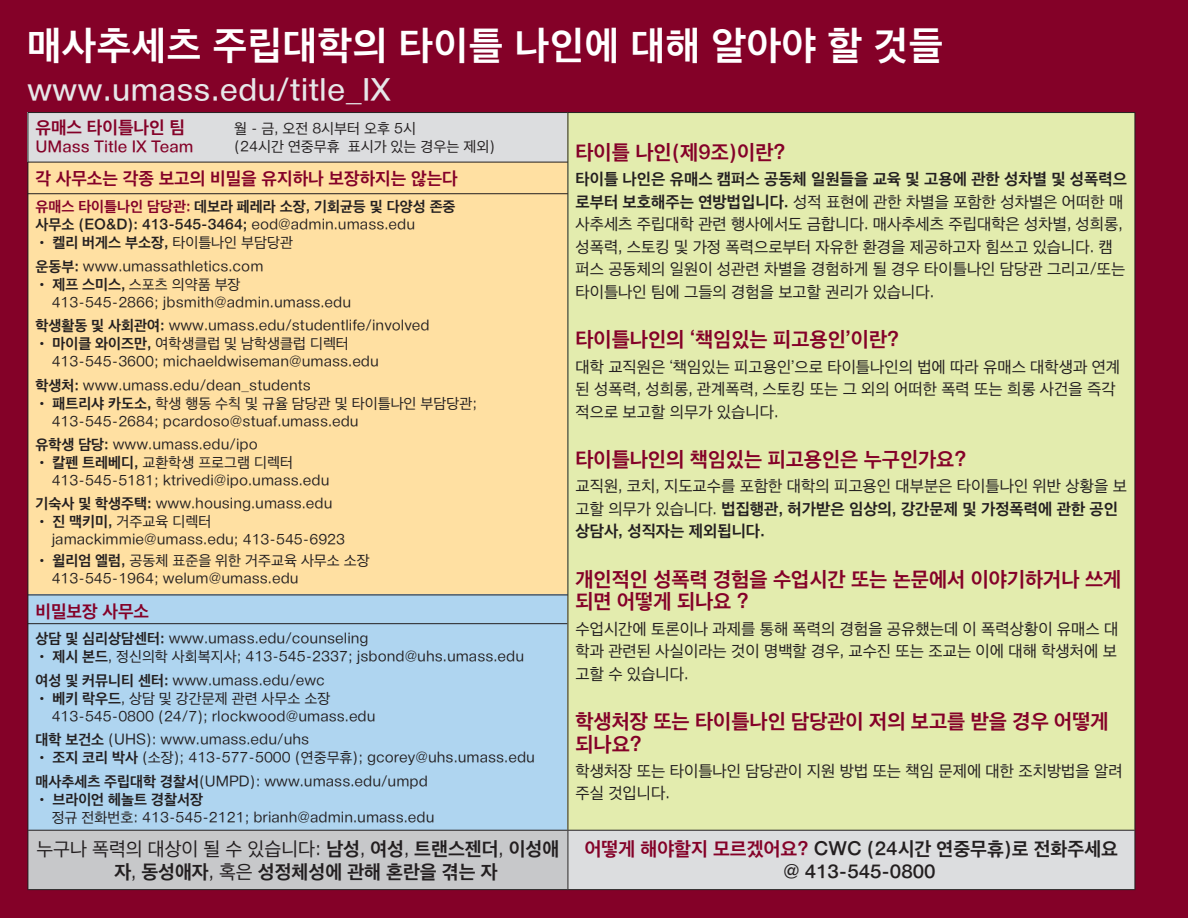
<style>
.page{position:relative;width:1188px;height:918px;background:#840128}
.page>*{position:absolute;margin:0;border:0;box-sizing:border-box;transform-origin:0 0}
.t1{font:700 39.75px "Apple SD Gothic Neo";letter-spacing:.015em;color:#fff}
.t2{font:600 31.5px "Apple SD Gothic Neo";color:#e6e7e9}
.t3{font:700 21px/22.5px "Apple SD Gothic Neo";color:#840128}
.t4{font:700 19.5px/23.4px "Apple SD Gothic Neo";color:#231f20}
.t5{font:700 18px "Apple SD Gothic Neo";color:#840128}
.t6{font:16.5px/22.5px "Apple SD Gothic Neo";color:#231f20}
.t7{font:600 16.5px "Apple SD Gothic Neo";color:#840128}
.t8{font:15px/18px "Apple SD Gothic Neo";color:#231f20}
.t9{font:700 15px/18px "Apple SD Gothic Neo";color:#231f20}
.s1{color:#840128}
.s2{font-weight:400}
.s3{font-weight:700}
</style>
<div class="page">
<div style="left:28px;top:162px;width:540px;height:433px;background:#ffe0a2"></div>
<div style="left:28px;top:113px;width:540px;height:49px;background:#dcdddf"></div>
<div style="left:28px;top:595px;width:540px;height:235px;background:#afd5f0"></div>
<div style="left:568px;top:113px;width:567px;height:717px;background:#e3ecae"></div>
<div style="left:28px;top:830px;width:540px;height:60px;background:#c7c8ca"></div>
<div style="left:568px;top:830px;width:567px;height:60px;background:#dcdddf"></div>
<hr style="left:28px;top:112px;width:540px;height:1px;background:#231f20">
<hr style="left:28px;top:113px;width:1px;height:717px;background:#231f20">
<hr style="left:568px;top:112px;width:567px;height:1px;background:#231f20">
<hr style="left:568px;top:113px;width:1px;height:717px;background:#231f20">
<hr style="left:1135px;top:113px;width:1px;height:717px;background:#231f20">
<hr style="left:28px;top:830px;width:540px;height:1px;background:#231f20">
<hr style="left:28px;top:831px;width:1px;height:58px;background:#231f20">
<hr style="left:28px;top:889px;width:540px;height:1px;background:#231f20">
<hr style="left:568px;top:830px;width:567px;height:1px;background:#231f20">
<hr style="left:568px;top:831px;width:1px;height:58px;background:#231f20">
<hr style="left:1135px;top:831px;width:1px;height:58px;background:#231f20">
<hr style="left:568px;top:889px;width:567px;height:1px;background:#231f20">
<hr style="left:28px;top:162px;width:540px;height:1px;background:#231f20">
<hr style="left:27px;top:193px;width:541px;height:1px;background:#231f20">
<hr style="left:28px;top:595px;width:540px;height:1px;background:#231f20">
<hr style="left:27px;top:623px;width:540px;height:1px;background:#231f20">
<p class="t1" style="left:27px;top:14px;width:918px">매사추세츠 주립대학의 타이틀 나인에 대해 알아야 할 것들</p>
<p class="t2" style="left:27px;top:65px;width:366px">www.umass.edu/title_IX</p>
<p class="t5" style="left:35px;top:113px;width:151px">유매스 타이틀나인 팀</p>
<p class="t7" style="left:35px;top:134px;width:160px">UMass Title IX Team</p>
<p class="t5" style="left:35px;top:164px;width:424px">각 사무소는 각종 보고의 비밀을 유지하나 보장하지는 않는다</p>
<p class="t9" style="left:35px;top:197px;width:422px"><span class="s1">유매스 타이틀나인 담당관:</span> 데보라 페레라 소장, 기회균등 및 다양성 존중 사무소 (EO&amp;D): 413-545-3464; <span class="s2">eod@admin.umass.edu</span></p>
<p class="t9" style="left:35px;top:233px;width:259px">• 켈리 버게스 부소장, <span class="s2">타이틀나인 부담당관</span></p>
<p class="t8" style="left:35px;top:256px;width:230px"><span class="s3">운동부:</span> www.umassathletics.com</p>
<p class="t8" style="left:52px;top:274px;width:301px;text-indent:-16px"><span class="s3">• 제프 스미스,</span> 스포츠 의약품 부장<br>413-545-2866; jbsmith@admin.umass.edu</p>
<p class="t8" style="left:35px;top:316px;width:396px"><span class="s3">학생활동 및 사회관여:</span> www.umass.edu/studentlife/involved</p>
<p class="t8" style="left:52px;top:334px;width:329px;text-indent:-16px"><span class="s3">• 마이클 와이즈만,</span> 여학생클럽 및 남학생클럽 디렉터<br>413-545-3600; michaeldwiseman@umass.edu</p>
<p class="t8" style="left:35px;top:375px;width:277px"><span class="s3">학생처:</span> www.umass.edu/dean_students</p>
<p class="t8" style="left:52px;top:393px;width:427px;text-indent:-16px">• <span class="s3">패트리샤 카도소,</span> 학생 행동 수칙 및 규율 담당관 및 타이틀나인 부담당관;<br>413-545-2684; pcardoso@stuaf.umass.edu</p>
<p class="t8" style="left:35px;top:435px;width:224px"><span class="s3">유학생 담당:</span> www.umass.edu/ipo</p>
<p class="t8" style="left:52px;top:453px;width:279px;text-indent:-16px"><span class="s3">• 칼펜 트레베디,</span> 교환학생 프로그램 디렉터<br>413-545-5181; ktrivedi@ipo.umass.edu</p>
<p class="t8" style="left:35px;top:494px;width:299px"><span class="s3">기숙사 및 학생주택:</span> www.housing.umass.edu</p>
<p class="t8" style="left:52px;top:512px;width:295px;text-indent:-16px">• <span class="s3">진 맥키미,</span> 거주교육 디렉터 jamackimmie@umass.edu; 413-545-6923</p>
<p class="t8" style="left:52px;top:551px;width:320px;text-indent:-16px">• <span class="s3">윌리엄 엘럼,</span> 공동체 표준을 위한 거주교육 사무소 소장<br>413-545-1964; welum@umass.edu</p>
<p class="t5" style="left:35px;top:597px;width:115px">비밀보장 사무소</p>
<p class="t8" style="left:35px;top:629px;width:335px"><span class="s3">상담 및 심리상담센터:</span> www.umass.edu/counseling</p>
<p class="t8" style="left:35px;top:647px;width:490px">• <span class="s3">제시 본드</span>, 정신의학 사회복지사; 413-545-2337; jsbond@uhs.umass.edu</p>
<p class="t8" style="left:35px;top:670px;width:291px"><span class="s3">여성 및 커뮤니티 센터:</span> www.umass.edu/ewc</p>
<p class="t8" style="left:52px;top:688px;width:325px;text-indent:-16px">• <span class="s3">베키 락우드</span>, 상담 및 강간문제 관련 사무소 소장<br>413-545-0800 (24/7); rlockwood@umass.edu</p>
<p class="t8" style="left:35px;top:730px;width:275px"><span class="s3">대학 보건소</span> (UHS): www.umass.edu/uhs</p>
<p class="t8" style="left:35px;top:748px;width:501px">• <span class="s3">조지 코리 박사</span> (소장); 413-577-5000 (연중무휴); gcorey@uhs.umass.edu</p>
<p class="t8" style="left:35px;top:771px;width:394px"><span class="s3">매사추세츠 주립대학 경찰서</span>(UMPD): www.umass.edu/umpd</p>
<p class="t8" style="left:52px;top:789px;width:384px;text-indent:-16px">• <span class="s3">브라이언 헤놀트 경찰서장<br></span>정규 전화번호: 413-545-2121; brianh@admin.umass.edu</p>
<p class="t8" style="left:234px;top:119px;width:183px">월 - 금, 오전 8시부터 오후 5시</p>
<p class="t8" style="left:234px;top:137px;width:262px">(24시간 연중무휴 표시가 있는 경우는 제외)</p>
<p class="t3" style="left:575px;top:140px;width:212px">타이틀 나인(제9조)이란?</p>
<p class="t6" style="left:575px;top:167px;width:553px"><span class="s3">타이틀 나인은 유매스 캠퍼스 공동체 일원들을 교육 및 고용에 관한 성차별 및 성폭력으 로부터 보호해주는 연방법입니다.</span> 성적 표현에 관한 차별을 포함한 성차별은 어떠한 매 사추세츠 주립대학 관련 행사에서도 금합니다. 매사추세츠 주립대학은 성차별, 성희롱, 성폭력, 스토킹 및 가정 폭력으로부터 자유한 환경을 제공하고자 힘쓰고 있습니다. 캠 퍼스 공동체의 일원이 성관련 차별을 경험하게 될 경우 타이틀나인 담당관 그리고/또는 타이틀나인 팀에 그들의 경험을 보고할 권리가 있습니다.</p>
<p class="t3" style="left:575px;top:327px;width:325px">타이틀나인의 ‘책임있는 피고용인’이란?</p>
<p class="t6" style="left:575px;top:354px;width:546px">대학 교직원은 ‘책임있는 피고용인’으로 타이틀나인의 법에 따라 유매스 대학생과 연계 된 성폭력, 성희롱, 관계폭력, 스토킹 또는 그 외의 어떠한 폭력 또는 희롱 사건을 즉각 적으로 보고할 의무가 있습니다.</p>
<p class="t3" style="left:575px;top:447px;width:392px">타이틀나인의 책임있는 피고용인은 누구인가요?</p>
<p class="t6" style="left:575px;top:474px;width:553px">교직원, 코치, 지도교수를 포함한 대학의 피고용인 대부분은 타이틀나인 위반 상황을 보 고할 의무가 있습니다. <span class="s3">법집행관, 허가받은 임상의, 강간문제 및 가정폭력에 관한 공인 상담사, 성직자는 제외됩니다.</span></p>
<p class="t3" style="left:575px;top:567px;width:547px">개인적인 성폭력 경험을 수업시간 또는 논문에서 이야기하거나 쓰게 되면 어떻게 되나요 ?</p>
<p class="t6" style="left:575px;top:616px;width:544px;text-align:justify">수업시간에 토론이나 과제를 통해 폭력의 경험을 공유했는데 이 폭력상황이 유매스 대 학과 관련된 사실이라는 것이 명백할 경우, 교수진 또는 조교는 이에 대해 학생처에 보 고할 수 있습니다.</p>
<p class="t3" style="left:575px;top:709px;width:535px">학생처장 또는 타이틀나인 담당관이 저의 보고를 받을 경우 어떻게 되나요?</p>
<p class="t6" style="left:575px;top:758px;width:549px">학생처장 또는 타이틀나인 담당관이 지원 방법 또는 책임 문제에 대한 조치방법을 알려 주실 것입니다.</p>
<p class="t4" style="left:114px;top:836px;width:447px;text-indent:-78px"><span class="s2">누구나 폭력의 대상이 될 수 있습니다:</span> 남성<span class="s2">,</span> 여성<span class="s2">,</span> 트랜스젠더<span class="s2">,</span> 이성애 자<span class="s2">,</span> 동성애자<span class="s2">, 혹은</span> 성정체성에 관해 혼란을 겪는 자</p>
<p class="t4" style="left:783px;top:836px;width:336px;text-indent:-199px"><span class="s1">어떻게 해야할지 모르겠어요?</span> CWC (24시간 연중무휴)로 전화주세요 @ 413-545-0800</p>
</div>
